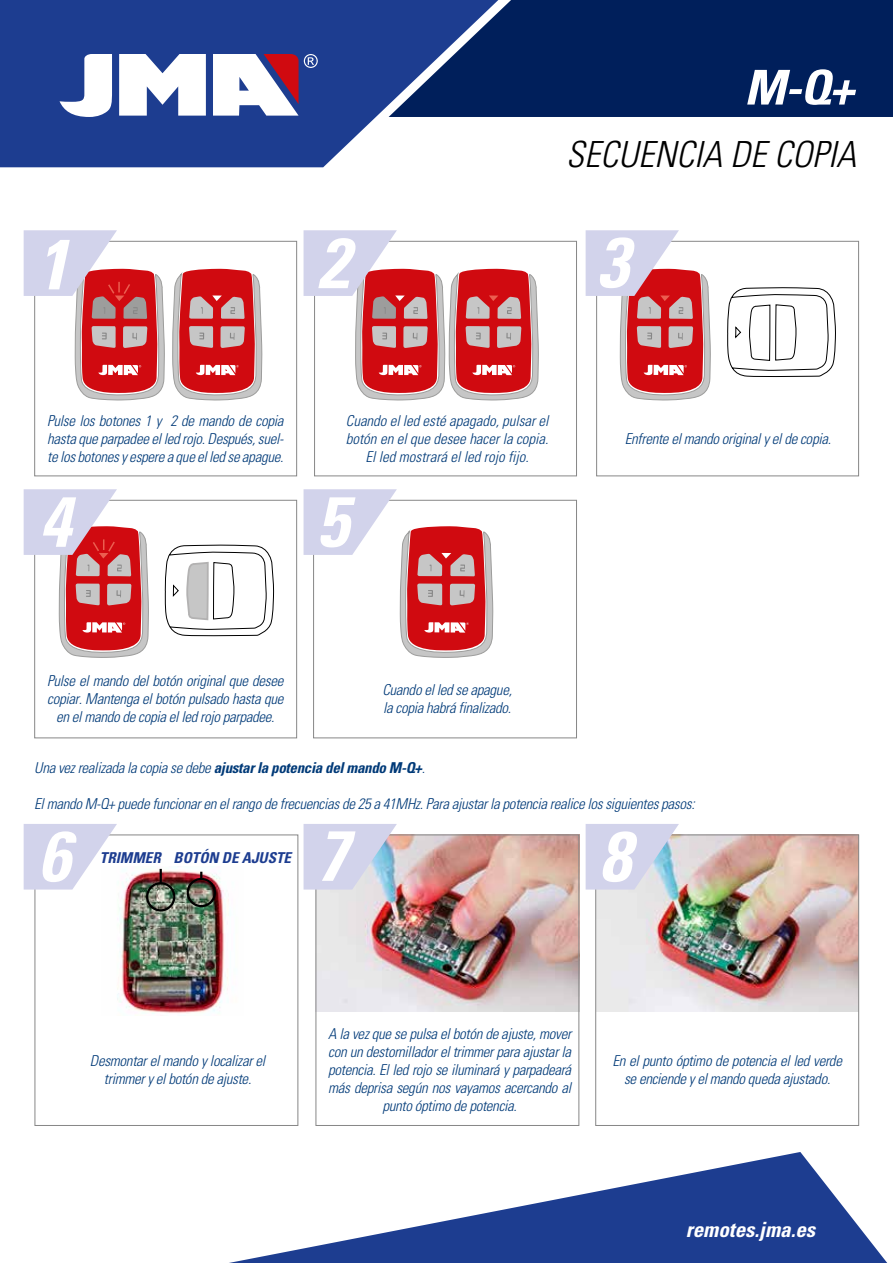
<style>
.page{position:relative;width:893px;height:1263px;background:#fff}
.page>*{position:absolute;margin:0;border:0;box-sizing:border-box;transform-origin:0 0}
.t1{font:italic 300 condensed 36px "Univers LT";color:#000}
.t2{font:italic 700 condensed 21px "Univers LT";color:#fff}
.t3{font:italic 300 condensed 15px/18px "Univers LT";letter-spacing:-.02em;color:#003a78;text-align:center}
.t4{font:italic 300 condensed 15px/18px "Univers LT";color:#003a78;text-align:center}
.t5{font:italic 700 condensed 15px "Univers LT";color:#1d3d90}
.s1{font-weight:700}
</style>
<div class="page">
<div style="left:498px;top:0;width:395px;height:117px;background:#001f5b"></div>
<svg style="left:0;top:0;width:498px;height:167px;fill:#1d3d90"></svg>
<svg style="left:229px;top:1152px;width:658px;height:111px"></svg>
<svg style="left:119px;top:54px;width:87px;height:62px"></svg>
<svg style="left:60px;top:54px;width:52px;height:63px"></svg>
<svg style="left:213px;top:54px;width:105px;height:62px"></svg>
<div style="left:34px;top:241px;width:263px;height:235px;border:1px solid #878787"></div>
<div style="left:34px;top:500px;width:263px;height:238px;border:1px solid #878787"></div>
<div style="left:313px;top:500px;width:264px;height:238px;border:1px solid #878787"></div>
<div style="left:35px;top:834px;width:263px;height:292px;border:1px solid #878787"></div>
<div style="left:596px;top:241px;width:263px;height:235px;border:1px solid #878787"></div>
<svg style="left:727px;top:287px;width:109px;height:90px"></svg>
<svg style="left:164px;top:544px;width:110px;height:93px"></svg>
<svg style="left:172px;top:269px;width:91px;height:132px"></svg>
<img style="left:318px;top:836px;width:259px;height:176px">
<img style="left:597px;top:836px;width:260px;height:176px">
<div style="left:316px;top:834px;width:263px;height:292px;border:1px solid #878787"></div>
<div style="left:595px;top:834px;width:264px;height:292px;border:1px solid #878787"></div>
<img style="left:117px;top:868px;width:112px;height:146px">
<div style="left:187px;top:878px;width:29px;height:29px;border:2px solid #000;border-radius:50%"></div>
<svg style="left:200px;top:872px;width:2px;height:7px"></svg>
<div style="left:146px;top:882px;width:29px;height:29px;border:2px solid #000;border-radius:50%"></div>
<svg style="left:160px;top:869px;width:2px;height:14px"></svg>
<svg style="left:24px;top:230px;width:141px;height:171px"></svg>
<svg style="left:304px;top:230px;width:235px;height:171px"></svg>
<svg style="left:586px;top:230px;width:125px;height:171px"></svg>
<svg style="left:24px;top:489px;width:125px;height:169px"></svg>
<svg style="left:304px;top:489px;width:190px;height:169px"></svg>
<svg style="left:24px;top:824px;width:93px;height:65px"></svg>
<svg style="left:304px;top:824px;width:93px;height:65px"></svg>
<svg style="left:586px;top:824px;width:93px;height:65px"></svg>
<svg style="left:747px;top:69px;width:109px;height:36px"></svg>
<h1 class="t1" style="left:566px;top:133px;width:291px">SECUENCIA DE COPIA</h1>
<p class="t3" style="left:47px;top:411px;width:238px;text-align:justify">Pulse los botones 1 y 2 de mando de copia hasta que parpadee el led rojo. Después, suel&shy;te los botones y espere a que el led se apague.</p>
<p class="t4" style="left:346px;top:411px;width:204px">Cuando el led esté apagado, pulsar el botón en el que desee hacer la copia.<br>El led mostrará el led rojo fijo.</p>
<p class="t3" style="left:625px;top:429px;width:208px">Enfrente el mando original y el de copia.</p>
<p class="t3" style="left:47px;top:671px;width:238px">Pulse el mando del botón original que desee copiar. Mantenga el botón pulsado hasta que en el mando de copia el led rojo parpadee.</p>
<p class="t3" style="left:34px;top:758px;width:392px">Una vez realizada la copia se debe <span class="s1">ajustar la potencia del mando M-Q+</span>.</p>
<p class="t3" style="left:34px;top:794px;width:662px">El mando M-Q+ puede funcionar en el rango de frecuencias de 25 a 41MHz. Para ajustar la potencia realice los siguientes pasos:</p>
<p class="t3" style="left:382px;top:680px;width:131px;text-align:left">Cuando el led se apague, la copia habrá finalizado.</p>
<p class="t5" style="left:100px;top:848px;width:193px">TRIMMER BOTÓN DE AJUSTE</p>
<p class="t3" style="left:328px;top:1025px;width:246px">A la vez que se pulsa el botón de ajuste, mover con un destornillador el trimmer para ajustar la potencia. El led rojo se iluminará y parpadeará más deprisa según nos vayamos acercando al punto óptimo de potencia.</p>
<p class="t3" style="left:90px;top:1052px;width:177px">Desmontar el mando y localizar el trimmer y el botón de ajuste.</p>
<p class="t3" style="left:612px;top:1052px;width:231px">En el punto óptimo de potencia el led verde se enciende y el mando queda ajustado.</p>
<h2 class="t2" style="left:686px;top:1217px;width:132px">remotes.jma.es</h2>
</div>
